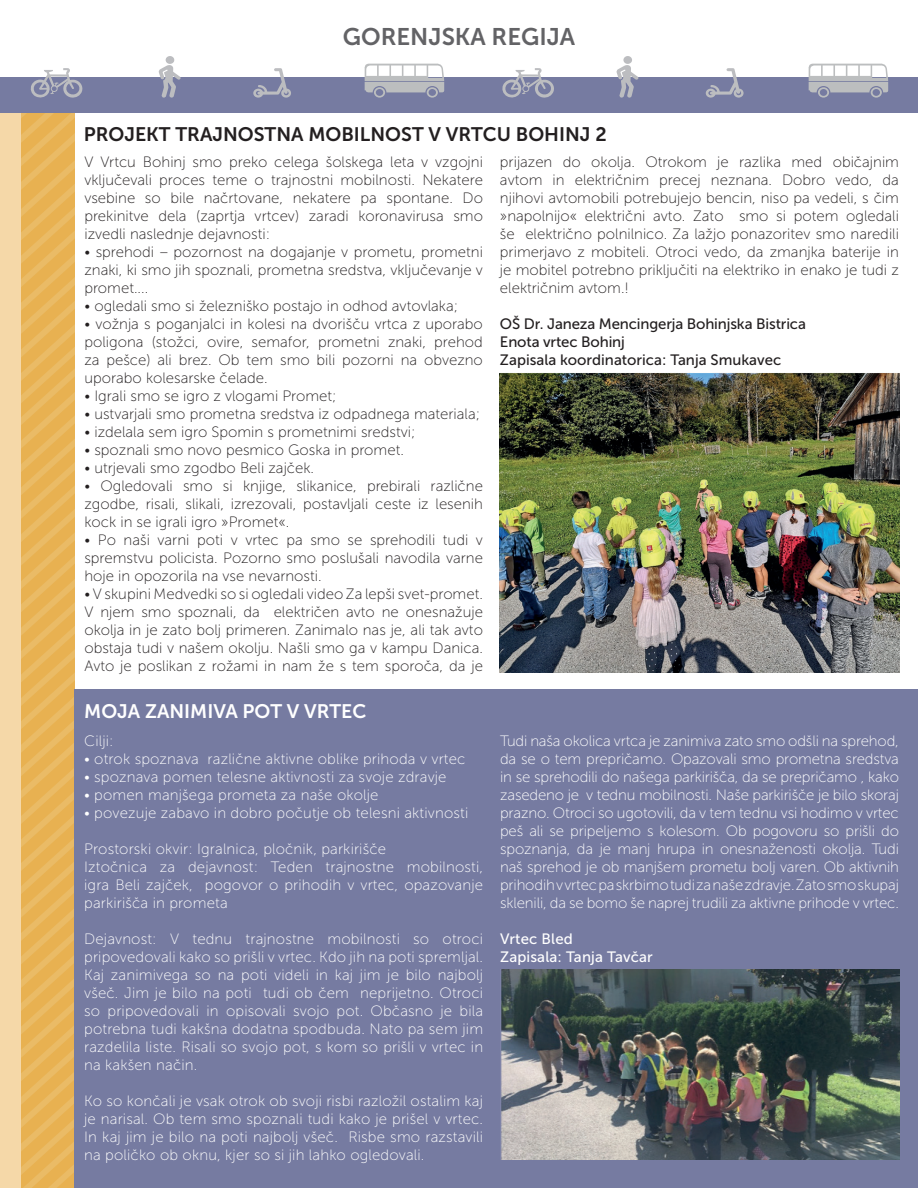
<style>
.page{position:relative;width:918px;height:1188px;background:#fff}
.page>*{position:absolute;margin:0;border:0;box-sizing:border-box;transform-origin:0 0}
.t1{font:24px "Museo Sans 700";color:#636366}
.t2{font:19.5px "Museo Sans 700";color:#231f20}
.t3{font:19.5px "Museo Sans 700";color:#fff}
.t4{font:15px/18px "Museo Sans 100";color:#231f20;text-align:justify}
.t5{font:15px/18px "Museo Sans 100";letter-spacing:.01em;color:#fff;text-align:justify}
.t6{font:15px/18px "Museo Sans 500";letter-spacing:-.01em;color:#231f20}
.t7{font:15px/18px "Museo Sans 500";letter-spacing:.01em;color:#fff}
</style>
<div class="page">
<div style="left:0;top:78px;width:21px;height:1110px;background:#f5d8a8"></div>
<div style="left:0;top:78px;width:918px;height:35px;background:#767ba1"></div>
<svg style="left:501px;top:68px;width:54px;height:30px"></svg>
<svg style="left:616px;top:56px;width:22px;height:42px"></svg>
<svg style="left:706px;top:68px;width:38px;height:30px"></svg>
<svg style="left:808px;top:63px;width:81px;height:35px"></svg>
<svg style="left:10px;top:68px;width:92px;height:1120px"></svg>
<svg style="left:158px;top:56px;width:23px;height:42px"></svg>
<svg style="left:253px;top:68px;width:38px;height:30px"></svg>
<svg style="left:364px;top:63px;width:81px;height:35px"></svg>
<div style="left:75px;top:690px;width:843px;height:498px;background:#767ba1"></div>
<img style="left:500px;top:373px;width:399px;height:299px">
<img style="left:501px;top:969px;width:398px;height:191px">
<h1 class="t1" style="left:343px;top:23px;width:234px">GORENJSKA REGIJA</h1>
<h2 class="t2" style="left:84px;top:124px;width:524px">PROJEKT TRAJNOSTNA MOBILNOST V VRTCU BOHINJ 2</h2>
<p class="t4" style="left:84px;top:153px;width:400px">V Vrtcu Bohinj smo preko celega šolskega leta v vzgojni vključevali proces teme o trajnostni mobilnosti. Nekatere vsebine so bile načrtovane, nekatere pa spontane. Do prekinitve dela (zaprtja vrtcev) zaradi koronavirusa smo izvedli naslednje dejavnosti:</p>
<p class="t4" style="left:84px;top:243px;width:400px">• sprehodi – pozornost na dogajanje v prometu, prometni znaki, ki smo jih spoznali, prometna sredstva, vključevanje v promet....</p>
<p class="t4" style="left:84px;top:297px;width:375px">• ogledali smo si železniško postajo in odhod avtovlaka;</p>
<p class="t4" style="left:84px;top:315px;width:400px">• vožnja s poganjalci in kolesi na dvorišču vrtca z uporabo poligona (stožci, ovire, semafor, prometni znaki, prehod za pešce) ali brez. Ob tem smo bili pozorni na obvezno uporabo kolesarske čelade.</p>
<p class="t4" style="left:84px;top:387px;width:254px">• Igrali smo se igro z vlogami Promet;</p>
<p class="t4" style="left:84px;top:405px;width:397px">• ustvarjali smo prometna sredstva iz odpadnega materiala;</p>
<p class="t4" style="left:84px;top:423px;width:333px">• izdelala sem igro Spomin s prometnimi sredstvi;</p>
<p class="t4" style="left:84px;top:441px;width:321px">• spoznali smo novo pesmico Goska in promet.</p>
<p class="t4" style="left:84px;top:459px;width:231px">• utrjevali smo zgodbo Beli zajček.</p>
<p class="t4" style="left:84px;top:477px;width:400px">• Ogledovali smo si knjige, slikanice, prebirali različne zgodbe, risali, slikali, izrezovali, postavljali ceste iz lesenih kock in se igrali igro »Promet«.</p>
<p class="t4" style="left:84px;top:531px;width:400px">• Po naši varni poti v vrtec pa smo se sprehodili tudi v spremstvu policista. Pozorno smo poslušali navodila varne hoje in opozorila na vse nevarnosti.</p>
<p class="t4" style="left:84px;top:585px;width:400px">• V skupini Medvedki so si ogledali video Za lepši svet-promet.<br>V njem smo spoznali, da električen avto ne onesnažuje okolja in je zato bolj primeren. Zanimalo nas je, ali tak avto obstaja tudi v našem okolju. Našli smo ga v kampu Danica.<br>Avto je poslikan z rožami in nam že s tem sporoča, da je</p>
<p class="t4" style="left:500px;top:153px;width:401px">prijazen do okolja. Otrokom je razlika med običajnim avtom in električnim precej neznana. Dobro vedo, da njihovi avtomobili potrebujejo bencin, niso pa vedeli, s čim »napolnijo« električni avto. Zato smo si potem ogledali še električno polnilnico. Za lažjo ponazoritev smo naredili primerjavo z mobiteli. Otroci vedo, da zmanjka baterije in je mobitel potrebno priključiti na elektriko in enako je tudi z električnim avtom.!</p>
<p class="t6" style="left:500px;top:315px;width:307px">OŠ Dr. Janeza Mencingerja Bohinjska Bistrica<br>Enota vrtec Bohinj<br>Zapisala koordinatorica: Tanja Smukavec</p>
<h2 class="t3" style="left:84px;top:700px;width:284px">MOJA ZANIMIVA POT V VRTEC</h2>
<p class="t5" style="left:84px;top:732px;width:31px">Cilji:</p>
<p class="t5" style="left:84px;top:750px;width:383px">• otrok spoznava različne aktivne oblike prihoda v vrtec</p>
<p class="t5" style="left:84px;top:768px;width:364px">• spoznava pomen telesne aktivnosti za svoje zdravje</p>
<p class="t5" style="left:84px;top:786px;width:296px">• pomen manjšega prometa za naše okolje</p>
<p class="t5" style="left:84px;top:804px;width:386px">• povezuje zabavo in dobro počutje ob telesni aktivnosti</p>
<p class="t5" style="left:84px;top:840px;width:400px;text-align:left">Prostorski okvir: Igralnica, pločnik, parkirišče<br>Iztočnica za dejavnost: Teden trajnostne mobilnosti, igra Beli zajček, pogovor o prihodih v vrtec, opazovanje parkirišča in prometa</p>
<p class="t5" style="left:84px;top:930px;width:400px">Dejavnost: V tednu trajnostne mobilnosti so otroci pripovedovali kako so prišli v vrtec. Kdo jih na poti spremljal.<br>Kaj zanimivega so na poti videli in kaj jim je bilo najbolj všeč. Jim je bilo na poti tudi ob čem neprijetno. Otroci so pripovedovali in opisovali svojo pot. Občasno je bila potrebna tudi kakšna dodatna spodbuda. Nato pa sem jim razdelila liste. Risali so svojo pot, s kom so prišli v vrtec in na kakšen način.</p>
<p class="t5" style="left:84px;top:1092px;width:400px">Ko so končali je vsak otrok ob svoji risbi razložil ostalim kaj je narisal. Ob tem smo spoznali tudi kako je prišel v vrtec.<br>In kaj jim je bilo na poti najbolj všeč. Risbe smo razstavili na poličko ob oknu, kjer so si jih lahko ogledovali.</p>
<p class="t5" style="left:500px;top:732px;width:400px">Tudi naša okolica vrtca je zanimiva zato smo odšli na sprehod, da se o tem prepričamo. Opazovali smo prometna sredstva in se sprehodili do našega parkirišča, da se prepričamo , kako zasedeno je v tednu mobilnosti. Naše parkirišče je bilo skoraj prazno. Otroci so ugotovili, da v tem tednu vsi hodimo v vrtec peš ali se pripeljemo s kolesom. Ob pogovoru so prišli do spoznanja, da je manj hrupa in onesnaženosti okolja. Tudi naš sprehod je ob manjšem prometu bolj varen. Ob aktivnih prihodih v vrtec pa skrbimo tudi za naše zdravje. Zato smo skupaj sklenili, da se bomo še naprej trudili za aktivne prihode v vrtec.</p>
<p class="t7" style="left:500px;top:930px;width:154px">Vrtec Bled<br>Zapisala: Tanja Tavčar</p>
</div>
